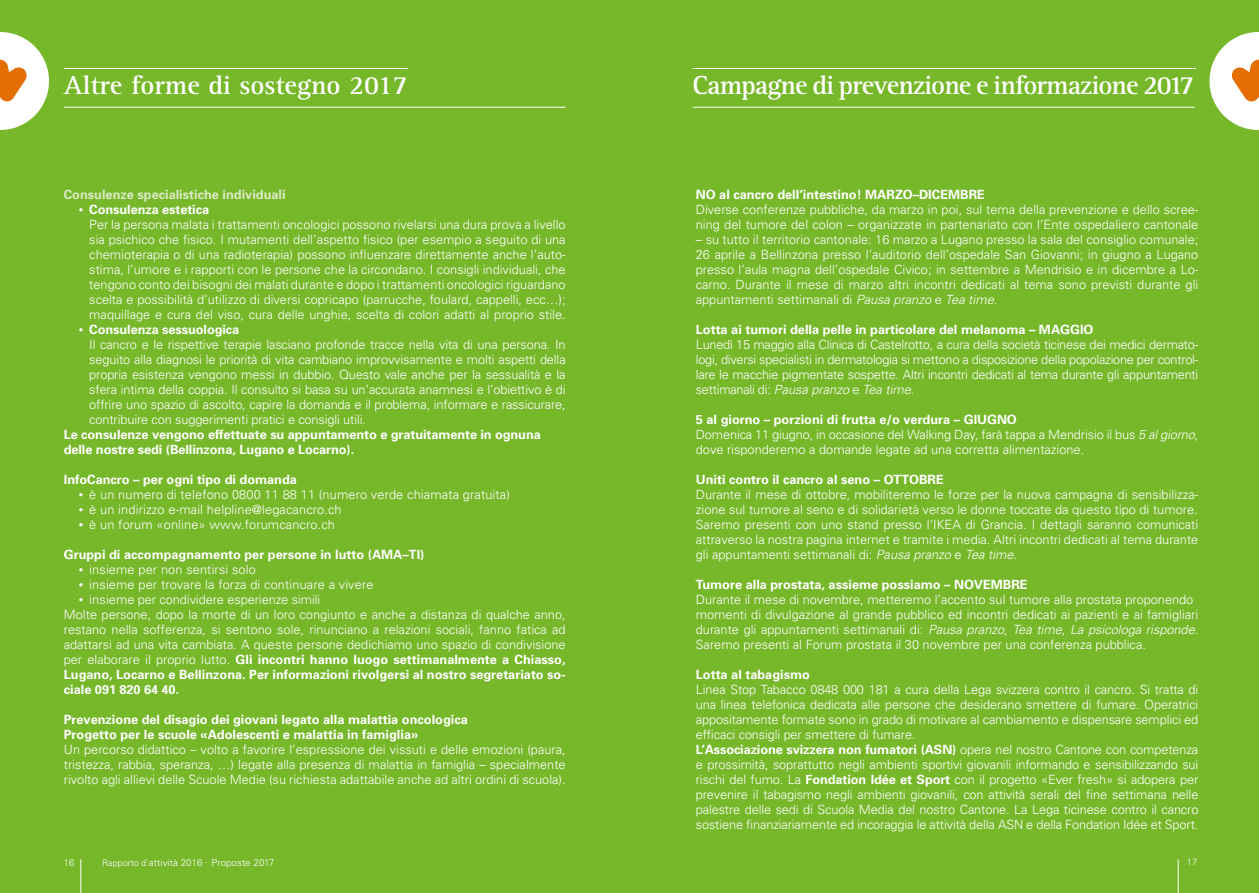
<style>
.page{position:relative;width:1259px;height:893px;background:#76b82a}
.page>*{position:absolute;margin:0;border:0;box-sizing:border-box;transform-origin:0 0}
.t1{font:700 27px "Rotis Serif";letter-spacing:-.035em;color:#fff}
.t2{font:700 27px "Rotis Serif";color:#fff}
.t3{font:300 12.75px/15px "Univers";color:#fff}
.t4{font:700 12.75px/15px "Univers";color:#fff}
.t5{font:700 12.75px "Univers";color:#dceac5}
.t6{font:300 9.75px "Univers";letter-spacing:.005em;color:#fff}
.t7{font:300 9px "Univers";color:#fff}
.s1{font-size:9px}
.s2{font-weight:700}
.s3{font-style:italic}
</style>
<div class="page">
<hr style="left:64px;top:68px;width:344px;height:1px;background:#fff">
<hr style="left:64px;top:107px;width:502px;height:1px;background:#fff">
<hr style="left:692px;top:68px;width:504px;height:1px;background:#fff">
<hr style="left:692px;top:107px;width:502px;height:1px;background:#fff">
<svg style="left:1209px;top:32px;width:50px;height:98px"></svg>
<svg style="left:0;top:32px;width:49px;height:98px"></svg>
<hr style="left:81px;top:859px;width:1px;height:34px;background:#fff">
<hr style="left:1178px;top:859px;width:1px;height:34px;background:#fff">
<h1 class="t2" style="left:64px;top:69px;width:345px">Altre forme di sostegno 2017</h1>
<p class="t5" style="left:64px;top:186px;width:223px">Consulenze specialistiche individuali</p>
<p class="t3" style="left:89px;top:202px;width:478px;text-indent:-11px"><span class="s1">•</span> <span class="s2">Consulenza estetica<br></span>Per la persona malata i trattamenti oncologici possono rivelarsi una dura prova a livello sia psichico che fisico. I mutamenti dell’aspetto fisico (per esempio a seguito di una chemioterapia o di una radioterapia) possono influenzare direttamente anche l’auto&shy;stima, l’umore e i rapporti con le persone che la circondano. I consigli individuali, che tengono conto dei bisogni dei malati durante e dopo i trattamenti oncologici riguardano scelta e possibilità d’utilizzo di diversi copricapo (parrucche, foulard, cappelli, ecc…); maquillage e cura del viso, cura delle unghie, scelta di colori adatti al proprio stile.</p>
<p class="t3" style="left:89px;top:322px;width:478px;text-indent:-11px"><span class="s1">•</span> <span class="s2">Consulenza sessuologica<br></span>Il cancro e le rispettive terapie lasciano profonde tracce nella vita di una persona. In seguito alla diagnosi le priorità di vita cambiano improvvisamente e molti aspetti della propria esistenza vengono messi in dubbio. Questo vale anche per la sessualità e la sfera intima della coppia. Il consulto si basa su un’accurata anamnesi e l’obiettivo è di offrire uno spazio di ascolto, capire la domanda e il problema, informare e rassicurare, contribuire con suggerimenti pratici e consigli utili.</p>
<p class="t4" style="left:64px;top:427px;width:478px">Le consulenze vengono effettuate su appuntamento e gratuitamente in ognuna delle nostre sedi (Bellinzona, Lugano e Locarno).</p>
<p class="t4" style="left:64px;top:472px;width:235px">InfoCancro – per ogni tipo di domanda</p>
<p class="t3" style="left:79px;top:487px;width:433px"><span class="s1">•</span> è un numero di telefono 0800 11 88 11 (numero verde chiamata gratuita)</p>
<p class="t3" style="left:79px;top:502px;width:264px"><span class="s1">•</span> è un indirizzo e-mail helpline@legacancro.ch</p>
<p class="t3" style="left:79px;top:517px;width:258px"><span class="s1">•</span> è un forum «online» www.forumcancro.ch</p>
<p class="t4" style="left:64px;top:547px;width:362px">Gruppi di accompagnamento per persone in lutto (AMA–TI)</p>
<p class="t3" style="left:79px;top:562px;width:179px"><span class="s1">•</span> insieme per non sentirsi solo</p>
<p class="t3" style="left:79px;top:577px;width:296px"><span class="s1">•</span> insieme per trovare la forza di continuare a vivere</p>
<p class="t3" style="left:64px;top:592px;width:503px;text-indent:15px"><span class="s1">•</span> insieme per condividere esperienze simili<br>Molte persone, dopo la morte di un loro congiunto e anche a distanza di qualche anno, restano nella sofferenza, si sentono sole, rinunciano a relazioni sociali, fanno fatica ad adattarsi ad una vita cambiata. A queste persone dedichiamo uno spazio di condivisione per elaborare il proprio lutto. <span class="s2">Gli incontri hanno luogo settimanalmente a Chiasso, Lugano, Locarno e Bellinzona. Per informazioni rivolgersi al nostro segretariato so&shy;ciale 091 820 64 40.</span></p>
<p class="t4" style="left:64px;top:712px;width:405px">Prevenzione del disagio dei giovani legato alla malattia oncologica<br>Progetto per le scuole «Adolescenti e malattia in famiglia»</p>
<p class="t3" style="left:64px;top:742px;width:503px;text-align:justify">Un percorso didattico – volto a favorire l’espressione dei vissuti e delle emozioni (paura, tristezza, rabbia, speranza, …) legate alla presenza di malattia in famiglia – specialmente rivolto agli allievi delle Scuole Medie (su richiesta adattabile anche ad altri ordini di scuola).</p>
<h1 class="t1" style="left:692px;top:69px;width:503px">Campagne di prevenzione e informazione 2017</h1>
<p class="t4" style="left:696px;top:187px;width:291px">NO al cancro dell’intestino! MARZO–DICEMBRE</p>
<p class="t3" style="left:696px;top:202px;width:504px">Diverse conferenze pubbliche, da marzo in poi, sul tema della prevenzione e dello scree&shy;ning del tumore del colon – organizzate in partenariato con l’Ente ospedaliero cantonale</p>
<p class="t3" style="left:696px;top:232px;width:504px;text-align:justify">– su tutto il territorio cantonale: 16 marzo a Lugano presso la sala del consiglio comunale; 26 aprile a Bellinzona presso l’auditorio dell’ospedale San Giovanni; in giugno a Lugano presso l’aula magna dell’ospedale Civico; in settembre a Mendrisio e in dicembre a Lo&shy;carno. Durante il mese di marzo altri incontri dedicati al tema sono previsti durante gli appuntamenti settimanali di <span class="s3">Pausa pranzo</span> e <span class="s3">Tea time</span>.</p>
<p class="t4" style="left:696px;top:322px;width:399px">Lotta ai tumori della pelle in particolare del melanoma – MAGGIO</p>
<p class="t3" style="left:696px;top:337px;width:504px;text-align:justify">Lunedì 15 maggio alla Clinica di Castelrotto, a cura della società ticinese dei medici dermato&shy;logi, diversi specialisti in dermatologia si mettono a disposizione della popolazione per control&shy;lare le macchie pigmentate sospette. Altri incontri dedicati al tema durante gli appuntamenti settimanali di: <span class="s3">Pausa pranzo</span> e <span class="s3">Tea time</span>.</p>
<p class="t3" style="left:696px;top:412px;width:504px"><span class="s2">5 al giorno – porzioni di frutta e/o verdura – GIUGNO<br></span>Domenica 11 giugno, in occasione del Walking Day, farà tappa a Mendrisio il bus <span class="s3">5 al giorno</span>, dove risponderemo a domande legate ad una corretta alimentazione.</p>
<p class="t4" style="left:696px;top:472px;width:249px">Uniti contro il cancro al seno – OTTOBRE</p>
<p class="t3" style="left:696px;top:487px;width:504px;text-align:justify">Durante il mese di ottobre, mobiliteremo le forze per la nuova campagna di sensibilizza&shy;zione sul tumore al seno e di solidarietà verso le donne toccate da questo tipo di tumore.<br>Saremo presenti con uno stand presso l’IKEA di Grancia. I dettagli saranno comunicati attraverso la nostra pagina internet e tramite i media. Altri incontri dedicati al tema durante gli appuntamenti settimanali di: <span class="s3">Pausa pranzo</span> e <span class="s3">Tea time</span>.</p>
<p class="t4" style="left:696px;top:577px;width:333px">Tumore alla prostata, assieme possiamo – NOVEMBRE</p>
<p class="t3" style="left:696px;top:592px;width:504px">Durante il mese di novembre, metteremo l’accento sul tumore alla prostata proponendo momenti di divulgazione al grande pubblico ed incontri dedicati ai pazienti e ai famigliari durante gli appuntamenti settimanali di: <span class="s3">Pausa pranzo</span>, <span class="s3">Tea time</span>, <span class="s3">La psicologa risponde</span>.<br>Saremo presenti al Forum prostata il 30 novembre per una conferenza pubblica.</p>
<p class="t4" style="left:696px;top:667px;width:116px">Lotta al tabagismo</p>
<p class="t3" style="left:696px;top:682px;width:504px">Linea Stop Tabacco 0848 000 181 a cura della Lega svizzera contro il cancro. Si tratta di una linea telefonica dedicata alle persone che desiderano smettere di fumare. Operatrici appositamente formate sono in grado di motivare al cambiamento e dispensare semplici ed efficaci consigli per smettere di fumare.<br><span class="s2">L’Associazione svizzera non fumatori (ASN)</span> opera nel nostro Cantone con competenza e prossimità, soprattutto negli ambienti sportivi giovanili informando e sensibilizzando sui rischi del fumo. La <span class="s2">Fondation Idée et Sport</span> con il progetto «Ever fresh» si adopera per prevenire il tabagismo negli ambienti giovanili, con attività serali del fine settimana nelle palestre delle sedi di Scuola Media del nostro Cantone. La Lega ticinese contro il cancro sostiene finanziariamente ed incoraggia le attività della ASN e della Fondation Idée et Sport.</p>
<p class="t6" style="left:64px;top:857px;width:12px">16</p>
<p class="t6" style="left:102px;top:857px;width:174px"><span class="s1">Rapporto d</span>'attività 2016 . Proposte 2017</p>
<p class="t7" style="left:1187px;top:857px;width:12px">17</p>
</div>
